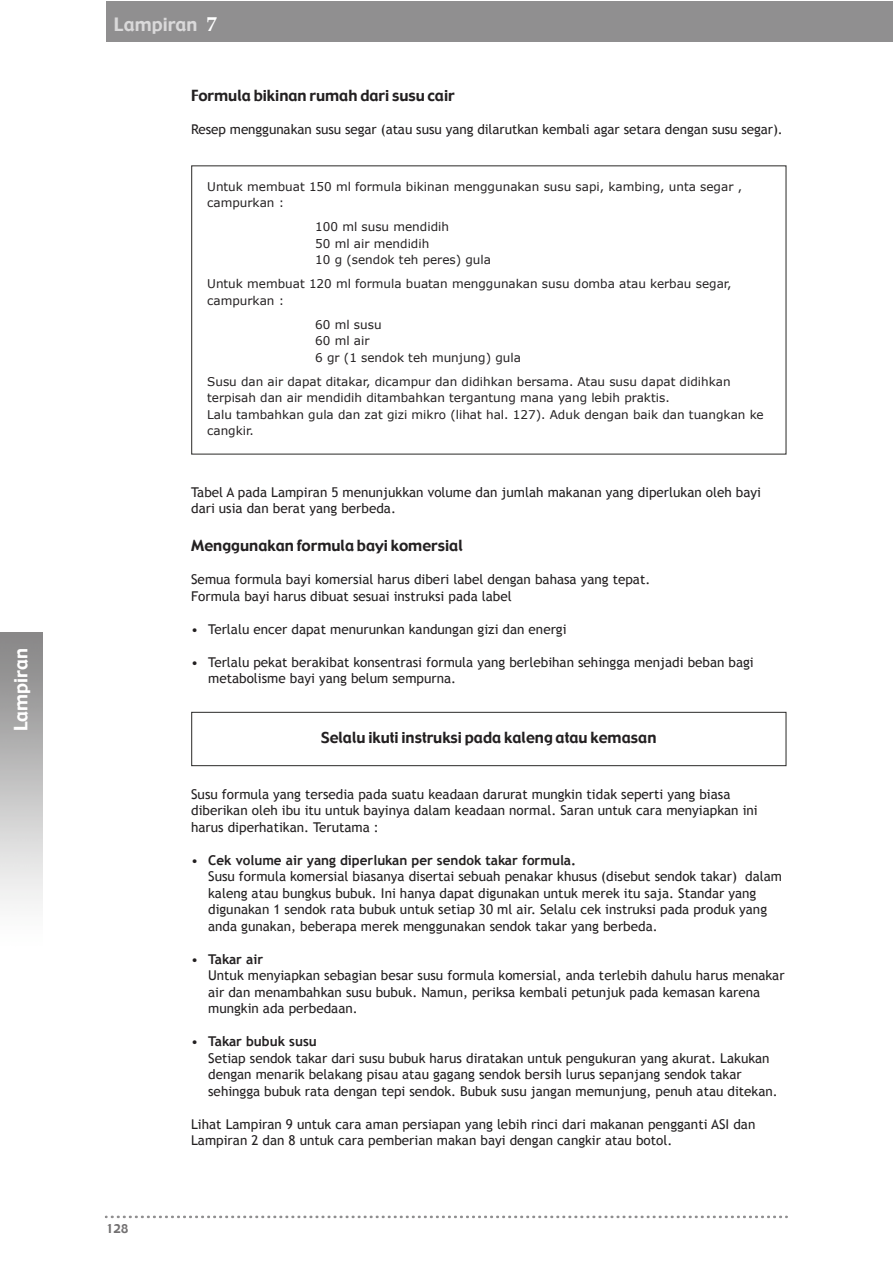
<style>
.page{position:relative;width:893px;height:1263px;background:#fff}
.page>*{position:absolute;margin:0;border:0;box-sizing:border-box;transform-origin:0 0}
.t1{font:18px "Gadget";color:#dad9da}
.t2{font:18px "Gadget";color:#fff}
.t3{font:15px "Gadget";color:#232021}
.t4{font:13.5px/16.5px "Trebuchet MS";color:#232021}
.t5{font:12px/16.5px "Verdana";color:#232021}
.t6{font:12px "Gadget";color:#727071}
.s1{font-family:"Palatino";font-weight:700;font-size:21px;color:#fff}
.s2{font-weight:700}
</style>
<div class="page">
<div style="left:106px;top:1px;width:787px;height:40px;background:#908f90"></div>
<svg style="left:105px;top:1215px;width:683px;height:3px"></svg>
<div style="left:191px;top:712px;width:595px;height:54px;border:1px solid #343332"></div>
<h1 class="t2" style="left:9px;top:731px;width:85px;rotate:-90deg">Lampiran</h1>
<h1 class="t1" style="left:114px;top:13px;width:104px">Lampiran <span class="s1">7</span></h1>
<p class="t3" style="left:191px;top:86px;width:265px">Formula bikinan rumah dari susu cair</p>
<p class="t4" style="left:191px;top:121px;width:593px">Resep menggunakan susu segar (atau susu yang dilarutkan kembali agar setara dengan susu segar).</p>
<p class="t5" style="left:207px;top:178px;width:536px">Untuk membuat 150 ml formula bikinan menggunakan susu sapi, kambing, unta segar , campurkan :</p>
<p class="t5" style="left:315px;top:218px;width:177px">100 ml susu mendidih<br>50 ml air mendidih<br>10 g (sendok teh peres) gula</p>
<p class="t5" style="left:207px;top:275px;width:526px">Untuk membuat 120 ml formula buatan menggunakan susu domba atau kerbau segar, campurkan :</p>
<p class="t5" style="left:315px;top:316px;width:207px">60 ml susu<br>60 ml air<br>6 gr (1 sendok teh munjung) gula</p>
<p class="t5" style="left:207px;top:373px;width:558px">Susu dan air dapat ditakar, dicampur dan didihkan bersama. Atau susu dapat didihkan terpisah dan air mendidih ditambahkan tergantung mana yang lebih praktis.<br>Lalu tambahkan gula dan zat gizi mikro (lihat hal. 127). Aduk dengan baik dan tuangkan ke cangkir.</p>
<p class="t4" style="left:191px;top:484px;width:571px">Tabel A pada Lampiran 5 menunjukkan volume dan jumlah makanan yang diperlukan oleh bayi dari usia dan berat yang berbeda.</p>
<p class="t3" style="left:191px;top:536px;width:273px">Menggunakan formula bayi komersial</p>
<p class="t4" style="left:191px;top:571px;width:461px">Semua formula bayi komersial harus diberi label dengan bahasa yang tepat.<br>Formula bayi harus dibuat sesuai instruksi pada label</p>
<p class="t4" style="left:191px;top:621px;width:377px">• Terlalu encer dapat menurunkan kandungan gizi dan energi</p>
<p class="t4" style="left:208px;top:654px;width:547px;text-indent:-17px">• Terlalu pekat berakibat konsentrasi formula yang berlebihan sehingga menjadi beban bagi metabolisme bayi yang belum sempurna.</p>
<p class="t3" style="left:321px;top:728px;width:337px">Selalu ikuti instruksi pada kaleng atau kemasan</p>
<p class="t6" style="left:106px;top:1221px;width:24px">128</p>
<p class="t4" style="left:191px;top:786px;width:568px">Susu formula yang tersedia pada suatu keadaan darurat mungkin tidak seperti yang biasa diberikan oleh ibu itu untuk bayinya dalam keadaan normal. Saran untuk cara menyiapkan ini harus diperhatikan. Terutama :</p>
<p class="t4" style="left:208px;top:852px;width:575px;text-indent:-17px">• <span class="s2">Cek volume air yang diperlukan per sendok takar formula.<br></span>Susu formula komersial biasanya disertai sebuah penakar khusus (disebut sendok takar) dalam kaleng atau bungkus bubuk. Ini hanya dapat digunakan untuk merek itu saja. Standar yang digunakan 1 sendok rata bubuk untuk setiap 30 ml air. Selalu cek instruksi pada produk yang anda gunakan, beberapa merek menggunakan sendok takar yang berbeda.</p>
<p class="t4" style="left:208px;top:951px;width:578px;text-indent:-17px">• <span class="s2">Takar air<br></span>Untuk menyiapkan sebagian besar susu formula komersial, anda terlebih dahulu harus menakar air dan menambahkan susu bubuk. Namun, periksa kembali petunjuk pada kemasan karena mungkin ada perbedaan.</p>
<p class="t4" style="left:208px;top:1033px;width:571px;text-indent:-17px">• <span class="s2">Takar bubuk susu<br></span>Setiap sendok takar dari susu bubuk harus diratakan untuk pengukuran yang akurat. Lakukan dengan menarik belakang pisau atau gagang sendok bersih lurus sepanjang sendok takar sehingga bubuk rata dengan tepi sendok. Bubuk susu jangan memunjung, penuh atau ditekan.</p>
<p class="t4" style="left:191px;top:1116px;width:566px">Lihat Lampiran 9 untuk cara aman persiapan yang lebih rinci dari makanan pengganti ASI dan<br>Lampiran 2 dan 8 untuk cara pemberian makan bayi dengan cangkir atau botol.</p>
</div>
